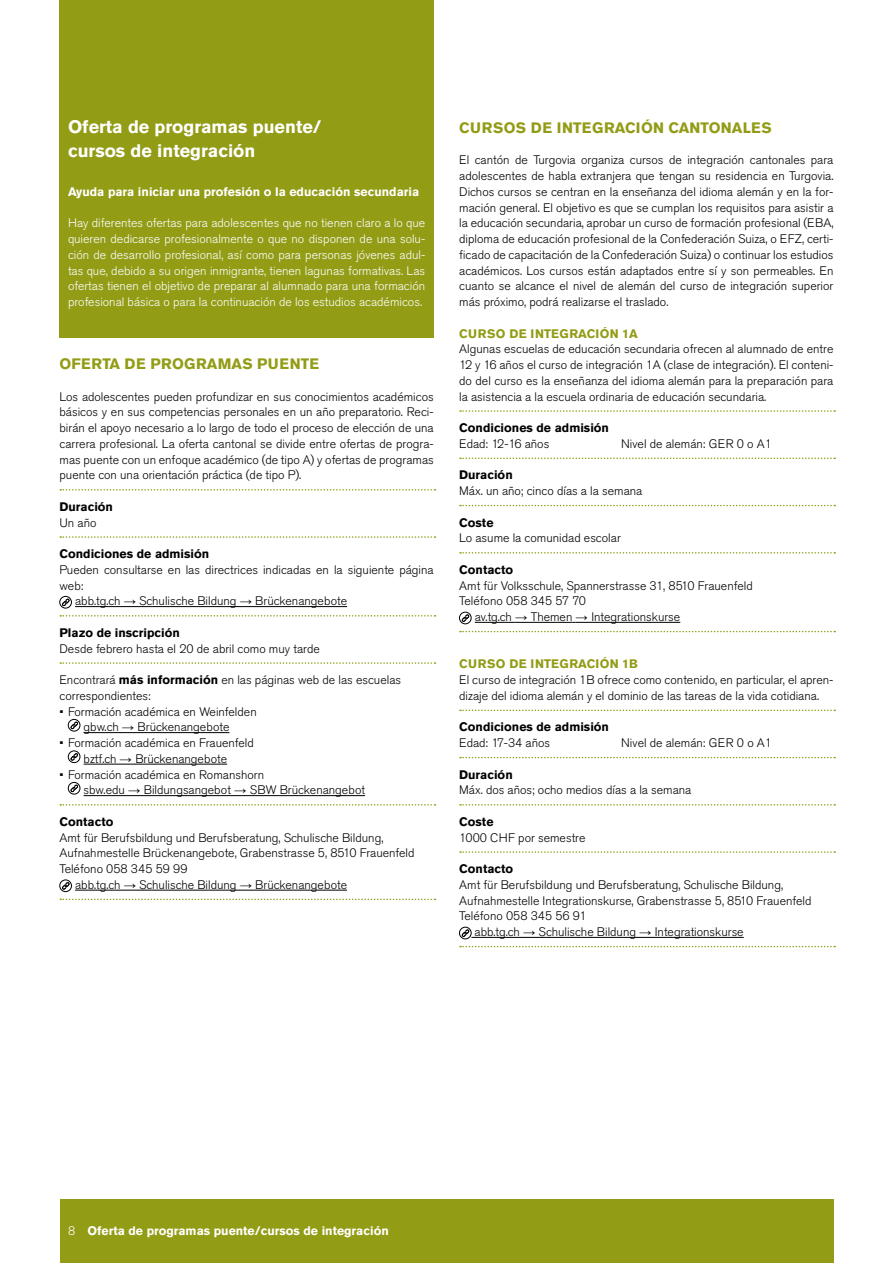
<style>
.page{position:relative;width:893px;height:1263px;background:#fff}
.page>*{position:absolute;margin:0;border:0;box-sizing:border-box;transform-origin:0 0}
.t1{font:700 18px/24px "Akzidenz Grotesk Pro";color:#fff}
.t2{font:700 15px "Akzidenz Grotesk Pro";letter-spacing:.01em;color:#929c15}
.t3{font:300 12.3px/15.8px "Akzidenz Grotesk Pro";color:#000;text-align:justify}
.t4{font:300 12.3px/15.8px "Akzidenz Grotesk Pro";color:#fff;text-align:justify}
.t5{font:700 12.3px "Akzidenz Grotesk Pro";color:#000}
.t6{font:700 12.3px "Akzidenz Grotesk Pro";color:#fff}
.t7{font:700 12.3px "Akzidenz Grotesk Pro";letter-spacing:.02em;color:#929c15}
.s1{font-family:"Arial";font-weight:400}
.s2{font-weight:700}
.s3{font-weight:300}
</style>
<div class="page">
<div style="left:60px;top:0;width:374px;height:337px;background:#929c15"></div>
<hr style="left:75px;top:606px;width:272px;height:1px;background:#000">
<hr style="left:84px;top:732px;width:145px;height:1px;background:#000">
<hr style="left:84px;top:764px;width:143px;height:1px;background:#000">
<hr style="left:84px;top:795px;width:281px;height:1px;background:#000">
<hr style="left:75px;top:890px;width:272px;height:1px;background:#000">
<svg style="left:60px;top:489px;width:375px;height:2px"></svg>
<svg style="left:60px;top:536px;width:375px;height:2px"></svg>
<div style="left:60px;top:596px;width:12px;height:12px;border:1px solid #000;border-radius:50%"></div>
<svg style="left:62px;top:599px;width:8px;height:7px"></svg>
<svg style="left:60px;top:615px;width:375px;height:2px"></svg>
<svg style="left:60px;top:662px;width:375px;height:2px"></svg>
<div style="left:68px;top:719px;width:12px;height:12px;border:1px solid #000;border-radius:50%"></div>
<svg style="left:71px;top:722px;width:7px;height:7px"></svg>
<div style="left:68px;top:751px;width:12px;height:12px;border:1px solid #000;border-radius:50%"></div>
<svg style="left:71px;top:753px;width:7px;height:8px"></svg>
<div style="left:68px;top:782px;width:12px;height:12px;border:1px solid #000;border-radius:50%"></div>
<svg style="left:71px;top:785px;width:7px;height:7px"></svg>
<svg style="left:60px;top:804px;width:375px;height:2px"></svg>
<div style="left:60px;top:880px;width:12px;height:12px;border:1px solid #000;border-radius:50%"></div>
<svg style="left:62px;top:882px;width:8px;height:8px"></svg>
<svg style="left:60px;top:899px;width:375px;height:1px"></svg>
<hr style="left:475px;top:622px;width:40px;height:1px;background:#000">
<hr style="left:515px;top:622px;width:57px;height:1px;background:#000">
<hr style="left:576px;top:622px;width:104px;height:1px;background:#000">
<hr style="left:471px;top:937px;width:273px;height:1px;background:#000">
<svg style="left:460px;top:410px;width:375px;height:2px"></svg>
<svg style="left:460px;top:458px;width:375px;height:1px"></svg>
<svg style="left:460px;top:505px;width:375px;height:1px"></svg>
<svg style="left:460px;top:552px;width:375px;height:2px"></svg>
<div style="left:459px;top:612px;width:12px;height:12px;border:1px solid #000;border-radius:50%"></div>
<svg style="left:462px;top:614px;width:7px;height:8px"></svg>
<svg style="left:460px;top:631px;width:375px;height:1px"></svg>
<svg style="left:460px;top:710px;width:375px;height:1px"></svg>
<svg style="left:460px;top:757px;width:375px;height:1px"></svg>
<svg style="left:460px;top:804px;width:375px;height:2px"></svg>
<svg style="left:460px;top:851px;width:375px;height:2px"></svg>
<div style="left:459px;top:927px;width:12px;height:12px;border:1px solid #000;border-radius:50%"></div>
<svg style="left:462px;top:929px;width:7px;height:8px"></svg>
<svg style="left:460px;top:946px;width:375px;height:1px"></svg>
<div style="left:60px;top:1199px;width:773px;height:64px;background:#929c15"></div>
<h1 class="t1" style="left:68px;top:114px;width:255px">Oferta de programas puente/ cursos de integración</h1>
<p class="t6" style="left:68px;top:183px;width:353px">Ayuda para iniciar una profesión o la educación secundaria</p>
<p class="t4" style="left:68px;top:215px;width:359px">Hay diferentes ofertas para adolescentes que no tienen claro a lo que quieren dedicarse profesionalmente o que no disponen de una solu&shy;ción de desarrollo profesional, así como para personas jóvenes adul&shy;tas que, debido a su origen inmigrante, tienen lagunas formativas. Las ofertas tienen el objetivo de preparar al alumnado para una formación profesional básica o para la continuación de los estudios académicos.</p>
<p class="t2" style="left:60px;top:354px;width:261px">OFERTA DE PROGRAMAS PUENTE</p>
<p class="t3" style="left:60px;top:388px;width:376px">Los adolescentes pueden profundizar en sus conocimientos académicos básicos y en sus competencias personales en un año preparatorio. Reci&shy;birán el apoyo necesario a lo largo de todo el proceso de elección de una carrera profesional. La oferta cantonal se divide entre ofertas de progra&shy;mas puente con un enfoque académico (de tipo A) y ofertas de programas puente con una orientación práctica (de tipo P).</p>
<p class="t5" style="left:60px;top:498px;width:55px">Duración</p>
<p class="t3" style="left:60px;top:514px;width:39px">Un año</p>
<p class="t5" style="left:60px;top:546px;width:151px">Condiciones de admisión</p>
<p class="t3" style="left:60px;top:562px;width:376px">Pueden consultarse en las directrices indicadas en la siguiente página</p>
<p class="t3" style="left:60px;top:577px;width:25px">web:</p>
<p class="t3" style="left:75px;top:593px;width:273px">abb.tg.ch <span class="s1">→</span> Schulische Bildung <span class="s1">→</span> Brückenangebote</p>
<p class="t5" style="left:60px;top:624px;width:122px">Plazo de inscripción</p>
<p class="t3" style="left:60px;top:640px;width:262px">Desde febrero hasta el 20 de abril como muy tarde</p>
<p class="t3" style="left:60px;top:672px;width:343px">Encontrará <span class="s2">más información</span> en las páginas web de las escuelas correspondientes:</p>
<p class="t3" style="left:60px;top:703px;width:199px;text-align:center">• Formación académica en Weinfelden gbw.ch <span class="s1">→</span> Brückenangebote</p>
<p class="t3" style="left:60px;top:735px;width:196px;text-align:center">• Formación académica en Frauenfeld bztf.ch <span class="s1">→</span> Brückenangebote</p>
<p class="t3" style="left:84px;top:766px;width:283px;text-indent:-24px">• Formación académica en Romanshorn<br>sbw.edu <span class="s1">→</span> Bildungsangebot <span class="s1">→</span> SBW Brückenangebot</p>
<p class="t5" style="left:60px;top:813px;width:55px">Contacto</p>
<p class="t3" style="left:60px;top:829px;width:325px">Amt für Berufsbildung und Berufsberatung, Schulische Bildung,</p>
<p class="t3" style="left:60px;top:845px;width:357px">Aufnahmestelle Brückenangebote, Grabenstrasse 5, 8510 Frauenfeld</p>
<p class="t3" style="left:60px;top:861px;width:130px">Teléfono 058 345 59 99</p>
<p class="t3" style="left:75px;top:877px;width:273px">abb.tg.ch <span class="s1">→</span> Schulische Bildung <span class="s1">→</span> Brückenangebote</p>
<p class="t2" style="left:459px;top:118px;width:314px">CURSOS DE INTEGRACIÓN CANTONALES</p>
<p class="t3" style="left:459px;top:152px;width:376px">El cantón de Turgovia organiza cursos de integración cantonales para adolescentes de habla extranjera que tengan su residencia en Turgovia.<br>Dichos cursos se centran en la enseñanza del idioma alemán y en la for&shy;mación general. El objetivo es que se cumplan los requisitos para asistir a la educación secundaria, aprobar un curso de formación profesional (EBA, diploma de educación profesional de la Confederación Suiza, o EFZ, certi&shy;ficado de capacitación de la Confederación Suiza) o continuar los estudios académicos. Los cursos están adaptados entre sí y son permeables. En cuanto se alcance el nivel de alemán del curso de integración superior más próximo, podrá realizarse el traslado.</p>
<p class="t7" style="left:459px;top:325px;width:180px">CURSO DE INTEGRACIÓN 1A</p>
<p class="t3" style="left:459px;top:341px;width:376px">Algunas escuelas de educación secundaria ofrecen al alumnado de entre 12 y 16 años el curso de integración 1A (clase de integración). El conteni&shy;do del curso es la enseñanza del idioma alemán para la preparación para la asistencia a la escuela ordinaria de educación secundaria.</p>
<p class="t5" style="left:459px;top:420px;width:151px">Condiciones de admisión</p>
<p class="t3" style="left:459px;top:436px;width:92px">Edad: 12-16 años</p>
<p class="t3" style="left:621px;top:436px;width:152px">Nivel de alemán: GER 0 o A1</p>
<p class="t5" style="left:459px;top:467px;width:55px">Duración</p>
<p class="t3" style="left:459px;top:483px;width:185px">Máx. un año; cinco días a la semana</p>
<p class="t5" style="left:459px;top:514px;width:36px">Coste</p>
<p class="t3" style="left:459px;top:530px;width:163px">Lo asume la comunidad escolar</p>
<p class="t5" style="left:459px;top:561px;width:55px">Contacto</p>
<p class="t3" style="left:459px;top:577px;width:295px">Amt für Volksschule, Spannerstrasse 31, 8510 Frauenfeld</p>
<p class="t3" style="left:459px;top:593px;width:128px">Teléfono 058 345 57 70</p>
<p class="t3" style="left:475px;top:609px;width:207px">av.tg.ch <span class="s1">→</span> Themen <span class="s1">→</span> Integrationskurse</p>
<p class="t7" style="left:459px;top:656px;width:180px">CURSO DE INTEGRACIÓN 1B</p>
<p class="t3" style="left:459px;top:672px;width:376px">El curso de integración 1B ofrece como contenido, en particular, el apren&shy;dizaje del idioma alemán y el dominio de las tareas de la vida cotidiana.</p>
<p class="t5" style="left:459px;top:719px;width:151px">Condiciones de admisión</p>
<p class="t3" style="left:459px;top:735px;width:92px">Edad: 17-34 años</p>
<p class="t3" style="left:621px;top:735px;width:152px">Nivel de alemán: GER 0 o A1</p>
<p class="t5" style="left:459px;top:766px;width:55px">Duración</p>
<p class="t3" style="left:459px;top:782px;width:234px">Máx. dos años; ocho medios días a la semana</p>
<p class="t5" style="left:459px;top:813px;width:36px">Coste</p>
<p class="t3" style="left:459px;top:829px;width:128px">1000 CHF por semestre</p>
<p class="t5" style="left:459px;top:861px;width:55px">Contacto</p>
<p class="t3" style="left:459px;top:877px;width:325px">Amt für Berufsbildung und Berufsberatung, Schulische Bildung,</p>
<p class="t3" style="left:459px;top:892px;width:354px">Aufnahmestelle Integrationskurse, Grabenstrasse 5, 8510 Frauenfeld</p>
<p class="t3" style="left:459px;top:908px;width:129px">Teléfono 058 345 56 91</p>
<p class="t3" style="left:475px;top:924px;width:271px">abb.tg.ch <span class="s1">→</span> Schulische Bildung <span class="s1">→</span> Integrationskurse</p>
<p class="t6" style="left:68px;top:1223px;width:322px"><span class="s3">8</span> Oferta de programas puente/cursos de integración</p>
</div>
